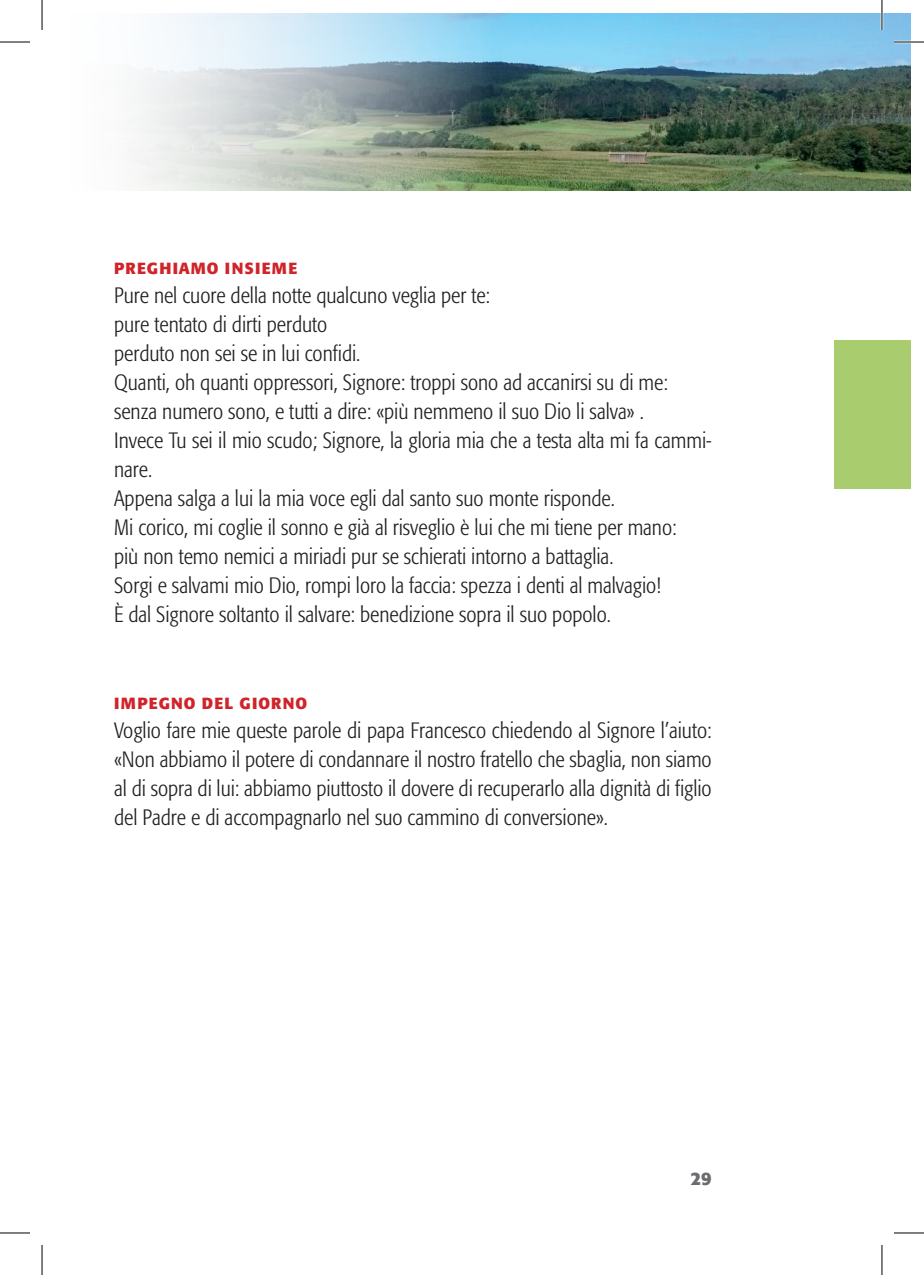
<style>
.page{position:relative;width:924px;height:1275px;background:#fff}
.page>*{position:absolute;margin:0;border:0;box-sizing:border-box;transform-origin:0 0}
.t1{font:300 condensed 22px/29px "Formata";color:#231f20}
.t2{font:700 18px "Formata";color:#6c6d70}
.t3{font:700 16px "Formata";letter-spacing:.07em;color:#d1232a}
</style>
<div class="page">
<img style="left:137px;top:14px;width:772px;height:177px">
<div style="left:833px;top:340px;width:76px;height:148px;background:#a9cc6e"></div>
<hr style="left:893px;top:41px;width:30px;height:2px;background:#fff">
<hr style="left:880px;top:0;width:2px;height:30px;background:#fff">
<hr style="left:0;top:42px;width:30px;height:1px;background:#000">
<hr style="left:893px;top:42px;width:30px;height:1px;background:#000">
<hr style="left:0;top:1232px;width:30px;height:1px;background:#000">
<hr style="left:893px;top:1232px;width:30px;height:1px;background:#000">
<hr style="left:42px;top:0;width:1px;height:30px;background:#000">
<hr style="left:42px;top:1245px;width:1px;height:30px;background:#000">
<hr style="left:881px;top:0;width:1px;height:30px;background:#000">
<hr style="left:881px;top:1245px;width:1px;height:30px;background:#000">
<p class="t3" style="left:114px;top:258px;width:185px">PREGHIAMO INSIEME</p>
<p class="t1" style="left:114px;top:281px;width:377px">Pure nel cuore della notte qualcuno veglia per te:</p>
<p class="t1" style="left:114px;top:310px;width:215px">pure tentato di dirti perduto</p>
<p class="t1" style="left:114px;top:339px;width:247px">perduto non sei se in lui confidi.</p>
<p class="t1" style="left:114px;top:368px;width:555px">Quanti, oh quanti oppressori, Signore: troppi sono ad accanirsi su di me:</p>
<p class="t1" style="left:114px;top:397px;width:531px">senza numero sono, e tutti a dire: «più nemmeno il suo Dio li salva» .</p>
<p class="t1" style="left:114px;top:426px;width:598px">Invece Tu sei il mio scudo; Signore, la gloria mia che a testa alta mi fa cammi&shy;nare.</p>
<p class="t1" style="left:114px;top:484px;width:502px">Appena salga a lui la mia voce egli dal santo suo monte risponde.</p>
<p class="t1" style="left:114px;top:513px;width:564px">Mi corico, mi coglie il sonno e già al risveglio è lui che mi tiene per mano:</p>
<p class="t1" style="left:114px;top:542px;width:500px">più non temo nemici a miriadi pur se schierati intorno a battaglia.</p>
<p class="t1" style="left:114px;top:571px;width:548px">Sorgi e salvami mio Dio, rompi loro la faccia: spezza i denti al malvagio!</p>
<p class="t1" style="left:114px;top:600px;width:498px">È dal Signore soltanto il salvare: benedizione sopra il suo popolo.</p>
<p class="t3" style="left:114px;top:693px;width:194px">IMPEGNO DEL GIORNO</p>
<p class="t1" style="left:114px;top:716px;width:599px;text-align:justify">Voglio fare mie queste parole di papa Francesco chiedendo al Signore l’aiuto: «Non abbiamo il potere di condannare il nostro fratello che sbaglia, non siamo al di sopra di lui: abbiamo piuttosto il dovere di recuperarlo alla dignità di figlio del Padre e di accompagnarlo nel suo cammino di conversione».</p>
<p class="t2" style="left:690px;top:1167px;width:22px">29</p>
</div>
